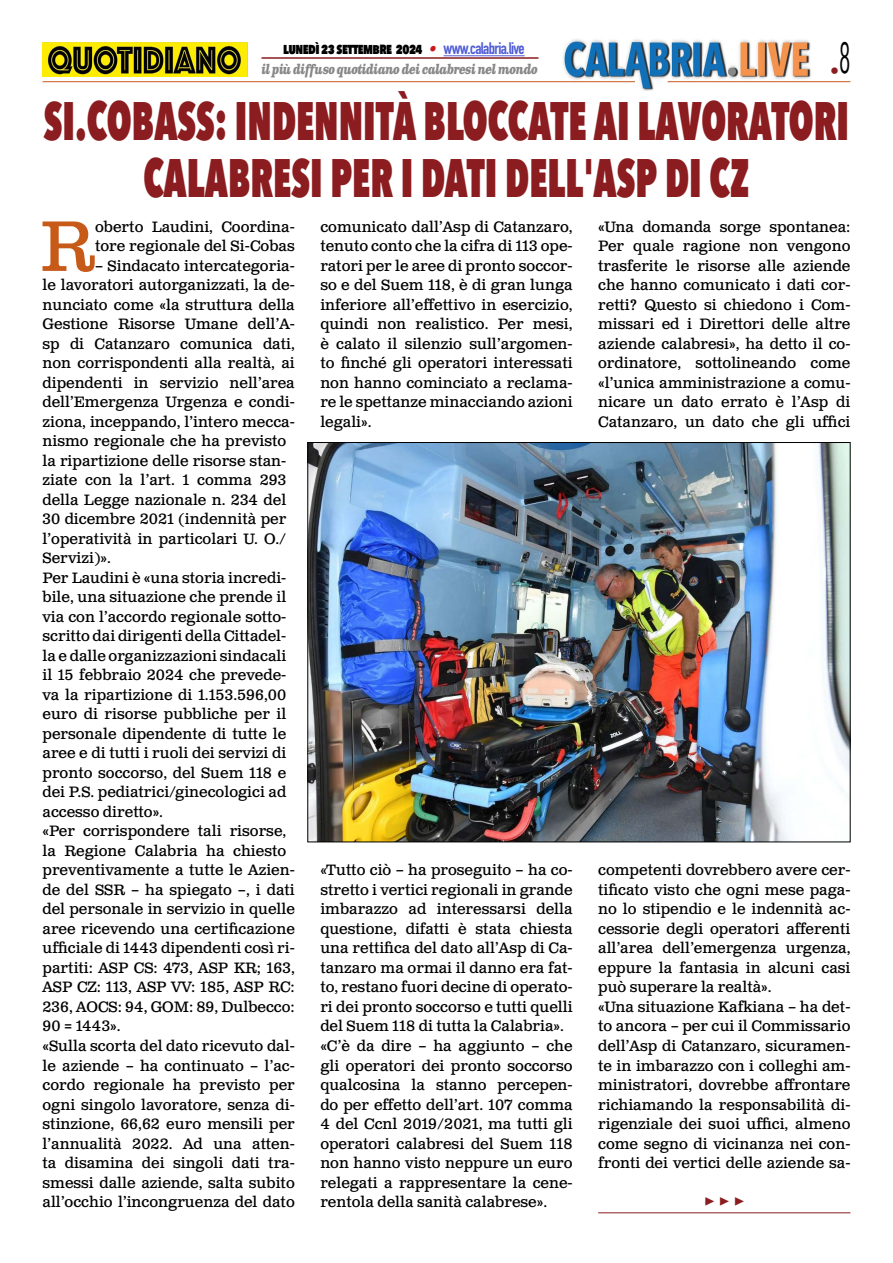
<style>
.page{position:relative;width:893px;height:1263px;background:#fff}
.page>*{position:absolute;margin:0;border:0;box-sizing:border-box;transform-origin:0 0}
.t1{font:71.25px "Clarendon Text Pro";color:#c85a19}
.t2{font:800 54px/57px "Avenir Next Condensed";color:#8b1c1f;text-align:center;scale:.72 1}
.t3{font:700 18px "Minion Pro";color:#8b1c1f}
.t4{font:18px "Avenir Next Condensed";color:#8b1c1f}
.t5{font:15px/19.5px "Clarendon Text Pro";color:#000}
.t6{font:800 15px "Avenir Next Condensed";letter-spacing:-.04em;color:#000;scale:.9 1}
.t7{font:italic 700 13.5px "Clarendon Text Pro";letter-spacing:-.06em;color:#878787;scale:.79 1}
.s1{font-family:"Clarendon Text Pro";font-weight:700;font-style:italic;color:#ca181a}
.s2{font-family:"DIN Condensed";font-weight:700;font-size:16.5px;color:#4f5cd6}
</style>
<div class="page">
<img style="left:563px;top:39px;width:248px;height:51px">
<hr style="left:43px;top:81px;width:592px;height:1px;background:#c85a19">
<hr style="left:668px;top:81px;width:182px;height:1px;background:#c85a19">
<hr style="left:444px;top:55px;width:81px;height:1px;background:#4f5cd6">
<hr style="left:261px;top:57px;width:277px;height:2px;background:#8b1c1f">
<img style="left:43px;top:42px;width:204px;height:35px">
<img style="left:310px;top:444px;width:538px;height:396px">
<hr style="left:598px;top:1212px;width:252px;height:1px;background:#8b1c1f">
<p class="t4" style="left:830px;top:55px;width:22px">•<sup>8</sup></p>
<p class="t6" style="left:283px;top:39px;width:270px">lunedì 23 settembre 2024 <span class="s1">•</span> <span class="s2">www.calabria.live</span></p>
<p class="t7" style="left:261px;top:61px;width:352px">il più diffuso quotidiano dei calabresi nel mondo</p>
<h2 class="t2" style="left:44px;top:92px;width:1120px">SI.COBASS: INDENNITÀ BLOCCATE AI LAVORATORI<br>CALABRESI PER I DATI DELL'ASP DI CZ</h2>
<h1 class="t1" style="left:40px;top:203px;width:57px">R</h1>
<p class="t5" style="left:95px;top:218px;width:201px">oberto Laudini, Coordina&shy;tore regionale del Si-Cobas</p>
<p class="t5" style="left:598px;top:218px;width:254px;text-align:justify">«Una domanda sorge spontanea:<br>Per quale ragione non vengono trasferite le risorse alle aziende che hanno comunicato i dati cor&shy;retti? Questo si chiedono i Com&shy;missari ed i Direttori delle altre aziende calabresi», ha detto il co&shy;ordinatore, sottolineando come «l’unica amministrazione a comu&shy;nicare un dato errato è l’Asp di Catanzaro, un dato che gli uffici</p>
<p class="t5" style="left:320px;top:218px;width:254px;text-align:justify">comunicato dall’Asp di Catanzaro, tenuto conto che la cifra di 113 ope&shy;ratori per le aree di pronto soccor&shy;so e del Suem 118, è di gran lunga inferiore all’effettivo in esercizio, quindi non realistico. Per mesi, è calato il silenzio sull’argomen&shy;to finché gli operatori interessati non hanno cominciato a reclama&shy;re le spettanze minacciando azioni legali».</p>
<p class="t5" style="left:43px;top:257px;width:254px;text-indent:53px">– Sindacato intercategoria&shy;le lavoratori autorganizzati, la de&shy;nunciato come «la struttura della<br>Gestione Risorse Umane dell’A&shy;sp di Catanzaro comunica dati, non corrispondenti alla realtà, ai dipendenti in servizio nell’area dell’Emergenza Urgenza e condi&shy;ziona, inceppando, l’intero mecca&shy;nismo regionale che ha previsto la ripartizione delle risorse stan&shy;ziate con la l’art. 1 comma 293 della Legge nazionale n. 234 del<br>30 dicembre 2021 (indennità per l’operatività in particolari U. O./<br>Servizi)».<br>Per Laudini è «una storia incredi&shy;bile, una situazione che prende il via con l’accordo regionale sotto&shy;scritto dai dirigenti della Cittadel&shy;la e dalle organizzazioni sindacali il 15 febbraio 2024 che prevede&shy;va la ripartizione di 1.153.596,00 euro di risorse pubbliche per il personale dipendente di tutte le aree e di tutti i ruoli dei servizi di pronto soccorso, del Suem 118 e dei P.S. pediatrici/ginecologici ad accesso diretto».<br>«Per corrispondere tali risorse, la Regione Calabria ha chiesto preventivamente a tutte le Azien&shy;de del SSR – ha spiegato –, i dati del personale in servizio in quelle aree ricevendo una certificazione ufficiale di 1443 dipendenti così ri&shy;partiti: ASP CS: 473, ASP KR; 163,<br>ASP CZ: 113, ASP VV: 185, ASP RC:<br>236, AOCS: 94, GOM: 89, Dulbecco:<br>90 = 1443».<br>«Sulla scorta del dato ricevuto dal&shy;le aziende – ha continuato – l’ac&shy;cordo regionale ha previsto per ogni singolo lavoratore, senza di&shy;stinzione, 66,62 euro mensili per l’annualità 2022. Ad una atten&shy;ta disamina dei singoli dati tra&shy;smessi dalle aziende, salta subito all’occhio l’incongruenza del dato</p>
<p class="t5" style="left:598px;top:861px;width:254px">competenti dovrebbero avere cer&shy;tificato visto che ogni mese paga&shy;no lo stipendio e le indennità ac&shy;cessorie degli operatori afferenti all’area dell’emergenza urgenza, eppure la fantasia in alcuni casi può superare la realtà».<br>«Una situazione Kafkiana – ha det&shy;to ancora – per cui il Commissario dell’Asp di Catanzaro, sicuramen&shy;te in imbarazzo con i colleghi am&shy;ministratori, dovrebbe affrontare richiamando la responsabilità di&shy;rigenziale dei suoi uffici, almeno come segno di vicinanza nei con&shy;fronti dei vertici delle aziende sa-</p>
<p class="t3" style="left:704px;top:1188px;width:42px">▶ ▶ ▶</p>
<p class="t5" style="left:320px;top:861px;width:254px">«Tutto ciò – ha proseguito – ha co&shy;stretto i vertici regionali in grande imbarazzo ad interessarsi della questione, difatti è stata chiesta una rettifica del dato all’Asp di Ca&shy;tanzaro ma ormai il danno era fat&shy;to, restano fuori decine di operato&shy;ri dei pronto soccorso e tutti quelli del Suem 118 di tutta la Calabria». «C’è da dire – ha aggiunto – che gli operatori dei pronto soccorso qualcosina la stanno percepen&shy;do per effetto dell’art. 107 comma 4 del Ccnl 2019/2021, ma tutti gli operatori calabresi del Suem 118 non hanno visto neppure un euro relegati a rappresentare la cene&shy;rentola della sanità calabrese».</p>
</div>
